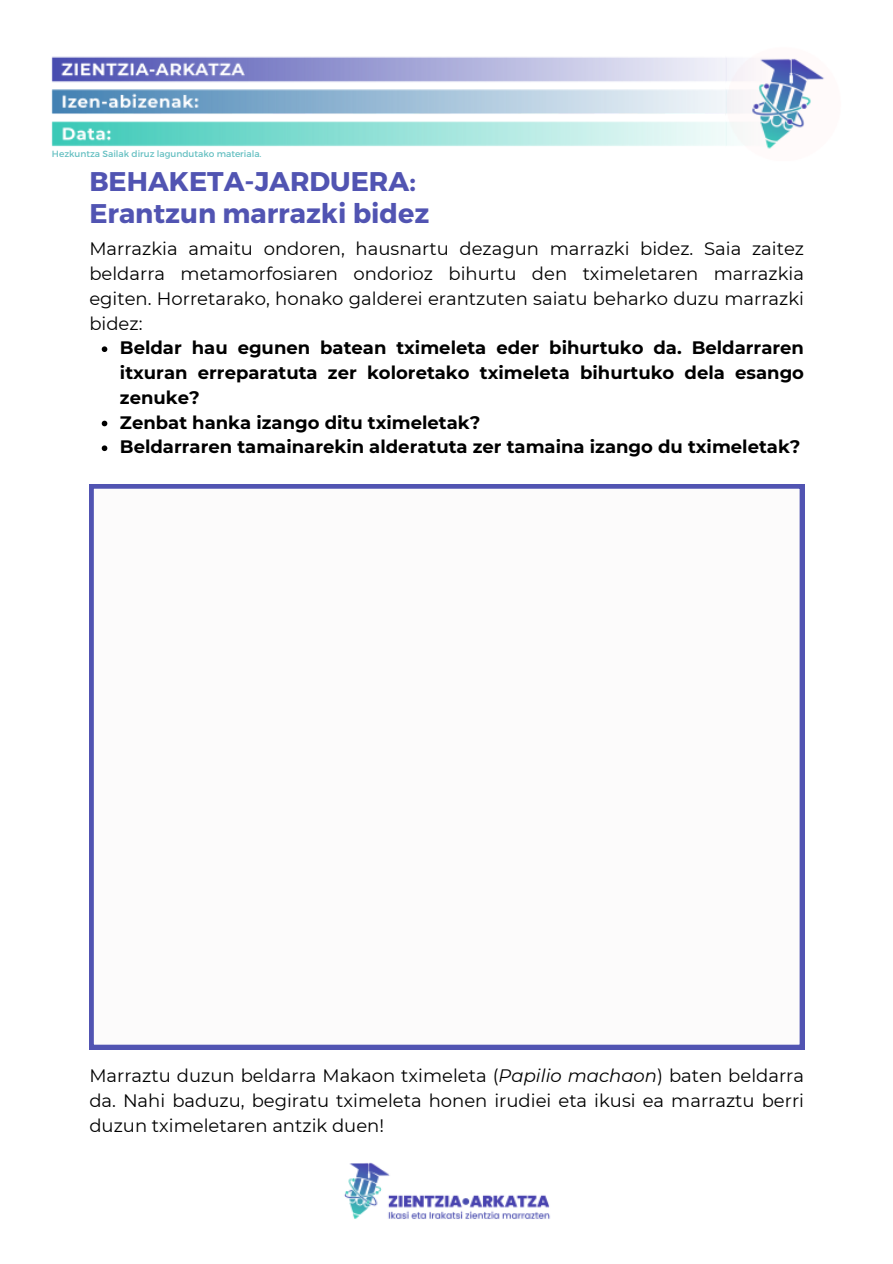
<style>
.page{position:relative;width:893px;height:1264px;background:#fff}
.page>*{position:absolute;margin:0;border:0;box-sizing:border-box;transform-origin:0 0}
.t1{font:700 27px/31.8px "Montserrat";color:#5154b2}
.t2{font:18px/24.8px "Montserrat";color:#000;text-align:justify}
.t3{font:700 18px/24.8px "Montserrat";color:#000}
.t4{font:9px "Montserrat";color:#66c0c2}
.s1{font-style:italic}
</style>
<div class="page">
<img style="left:51px;top:56px;width:773px;height:1163px">
<svg style="left:89px;top:484px;width:715px;height:565px"></svg>
<svg style="left:102px;top:346px;width:5px;height:6px"></svg>
<svg style="left:102px;top:420px;width:5px;height:6px"></svg>
<svg style="left:102px;top:445px;width:5px;height:6px"></svg>
<p class="t4" style="left:52px;top:148px;width:211px">Hezkuntza Sailak diruz lagundutako materiala.</p>
<h1 class="t1" style="left:89px;top:166px;width:341px">BEHAKETA-JARDUERA:<br>Erantzun marrazki bidez</h1>
<p class="t2" style="left:89px;top:236px;width:716px">Marrazkia amaitu ondoren, hausnartu dezagun marrazki bidez. Saia zaitez beldarra metamorfosiaren ondorioz bihurtu den tximeletaren marrazkia egiten. Horretarako, honako galderei erantzuten saiatu beharko duzu marrazki bidez:</p>
<p class="t3" style="left:120px;top:334px;width:685px">Beldar hau egunen batean tximeleta eder bihurtuko da. Beldarraren itxuran erreparatuta zer koloretako tximeleta bihurtuko dela esango zenuke?<br>Zenbat hanka izango ditu tximeletak?<br>Beldarraren tamainarekin alderatuta zer tamaina izango du tximeletak?</p>
<p class="t2" style="left:89px;top:1062px;width:716px">Marraztu duzun beldarra Makaon tximeleta (<span class="s1">Papilio machaon</span>) baten beldarra da. Nahi baduzu, begiratu tximeleta honen irudiei eta ikusi ea marraztu berri duzun tximeletaren antzik duen!</p>
</div>
